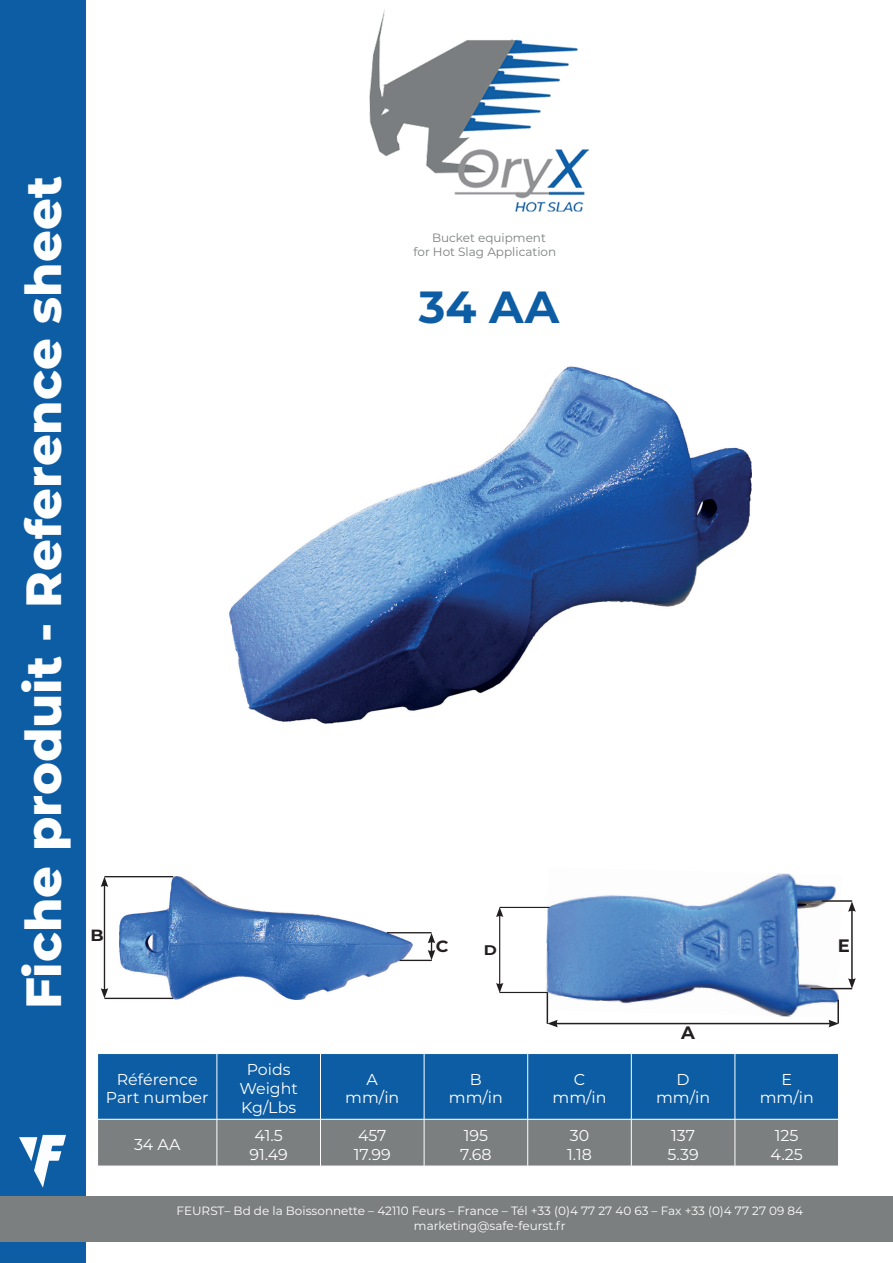
<style>
.page{position:relative;width:893px;height:1263px;background:#fff}
.page>*{position:absolute;margin:0;border:0;box-sizing:border-box;transform-origin:0 0}
.t1{font:800 49.5px "Montserrat";color:#fff}
.t2{font:700 45px "Montserrat";color:#0d5da4}
.t3{font:700 18px "Montserrat";color:#231f20}
.t4{font:700 16.2px "Montserrat";color:#231f20;scale:1.07 1}
.t5{font:15.75px/18.9px "Montserrat";color:#fff;text-align:center}
.t6{font:700 13.95px "Montserrat";color:#231f20;scale:1.14 1}
.t7{font:12px/14.4px "Montserrat";color:#fff;text-align:center}
.t8{font:12px/14.4px "Montserrat";color:#7c7f80;text-align:center}
.s1{color:#fff}
</style>
<div class="page">
<img style="left:545px;top:873px;width:297px;height:145px">
<img style="left:119px;top:876px;width:293px;height:124px">
<div style="left:0;top:0;width:85px;height:1263px;background:#0d5da4"></div>
<div style="left:0;top:1196px;width:893px;height:46px;background:#7c7f80"></div>
<svg style="left:19px;top:1135px;width:47px;height:52px"></svg>
<div style="left:98px;top:1054px;width:740px;height:65px;background:#0d5da4"></div>
<div style="left:98px;top:1120px;width:740px;height:46px;background:#7c7f80"></div>
<hr style="left:217px;top:1054px;width:1px;height:65px;background:#fff">
<hr style="left:320px;top:1054px;width:1px;height:65px;background:#fff">
<hr style="left:424px;top:1054px;width:1px;height:65px;background:#fff">
<hr style="left:527px;top:1054px;width:1px;height:65px;background:#fff">
<hr style="left:631px;top:1054px;width:1px;height:65px;background:#fff">
<hr style="left:735px;top:1054px;width:1px;height:65px;background:#fff">
<hr style="left:217px;top:1119px;width:1px;height:47px;background:#fff">
<hr style="left:320px;top:1119px;width:1px;height:47px;background:#fff">
<hr style="left:424px;top:1119px;width:1px;height:47px;background:#fff">
<hr style="left:527px;top:1119px;width:1px;height:47px;background:#fff">
<hr style="left:631px;top:1119px;width:1px;height:47px;background:#fff">
<hr style="left:735px;top:1119px;width:1px;height:47px;background:#fff">
<hr style="left:104px;top:876px;width:69px;height:1px;background:#231f20">
<hr style="left:387px;top:932px;width:45px;height:1px;background:#231f20">
<hr style="left:399px;top:960px;width:33px;height:1px;background:#231f20">
<svg style="left:428px;top:933px;width:7px;height:27px"></svg>
<hr style="left:104px;top:885px;width:1px;height:105px;background:#231f20">
<svg style="left:101px;top:877px;width:7px;height:10px"></svg>
<svg style="left:101px;top:988px;width:7px;height:10px"></svg>
<hr style="left:104px;top:998px;width:69px;height:1px;background:#231f20">
<hr style="left:500px;top:907px;width:50px;height:1px;background:#231f20">
<hr style="left:500px;top:992px;width:48px;height:1px;background:#231f20">
<hr style="left:499px;top:915px;width:1px;height:70px;background:#231f20">
<svg style="left:496px;top:907px;width:7px;height:10px"></svg>
<svg style="left:496px;top:983px;width:7px;height:10px"></svg>
<hr style="left:547px;top:992px;width:1px;height:32px;background:#231f20">
<hr style="left:837px;top:1000px;width:2px;height:23px;background:#231f20">
<hr style="left:555px;top:1023px;width:276px;height:1px;background:#231f20">
<svg style="left:547px;top:1020px;width:11px;height:7px"></svg>
<svg style="left:828px;top:1020px;width:11px;height:7px"></svg>
<hr style="left:822px;top:900px;width:30px;height:2px;background:#231f20">
<hr style="left:810px;top:988px;width:42px;height:1px;background:#231f20">
<hr style="left:851px;top:909px;width:2px;height:71px;background:#231f20">
<svg style="left:848px;top:901px;width:8px;height:11px"></svg>
<svg style="left:848px;top:978px;width:8px;height:11px"></svg>
<img style="left:230px;top:367px;width:521px;height:357px">
<img style="left:369px;top:9px;width:220px;height:203px">
<h1 class="t1" style="left:7px;top:1009px;width:834px;rotate:-90deg">Fiche produit - Reference sheet</h1>
<p class="t4" style="left:90px;top:923px;width:14px">B</p>
<p class="t8" style="left:413px;top:230px;width:152px">Bucket equipment<br>for Hot Slag Application<span class="s1">g</span></p>
<h2 class="t2" style="left:419px;top:274px;width:142px">34 AA</h2>
<p class="t4" style="left:436px;top:934px;width:13px">C</p>
<p class="t6" style="left:484px;top:940px;width:13px">D</p>
<p class="t3" style="left:681px;top:1020px;width:15px">A</p>
<p class="t5" style="left:106px;top:1069px;width:104px">Référence<br>Part number</p>
<p class="t5" style="left:239px;top:1059px;width:60px">Poids<br>Weight<br>Kg/Lbs</p>
<p class="t5" style="left:345px;top:1069px;width:56px">A mm/in</p>
<p class="t5" style="left:449px;top:1069px;width:56px">B mm/in</p>
<p class="t5" style="left:552px;top:1069px;width:56px">C mm/in</p>
<p class="t5" style="left:656px;top:1069px;width:56px">D mm/in</p>
<p class="t5" style="left:760px;top:1069px;width:56px">E mm/in</p>
<p class="t5" style="left:134px;top:1135px;width:48px">34 AA</p>
<p class="t5" style="left:249px;top:1125px;width:40px">41.5<br>91.49</p>
<p class="t5" style="left:354px;top:1125px;width:38px;text-align:left">457<br>17.99</p>
<p class="t5" style="left:460px;top:1125px;width:33px;text-align:left">195<br>7.68</p>
<p class="t5" style="left:567px;top:1125px;width:26px;text-align:left">30<br>1.18</p>
<p class="t5" style="left:668px;top:1125px;width:33px;text-align:left">137<br>5.39</p>
<p class="t5" style="left:771px;top:1125px;width:34px;text-align:left">125<br>4.25</p>
<p class="t7" style="left:177px;top:1203px;width:628px">FEURST– Bd de la Boissonnette – 42110 Feurs – France – Tél +33 (0)4 77 27 40 63 – Fax +33 (0)4 77 27 09 84 marketing@safe-feurst.fr</p>
<p class="t3" style="left:838px;top:932px;width:14px">E</p>
</div>
